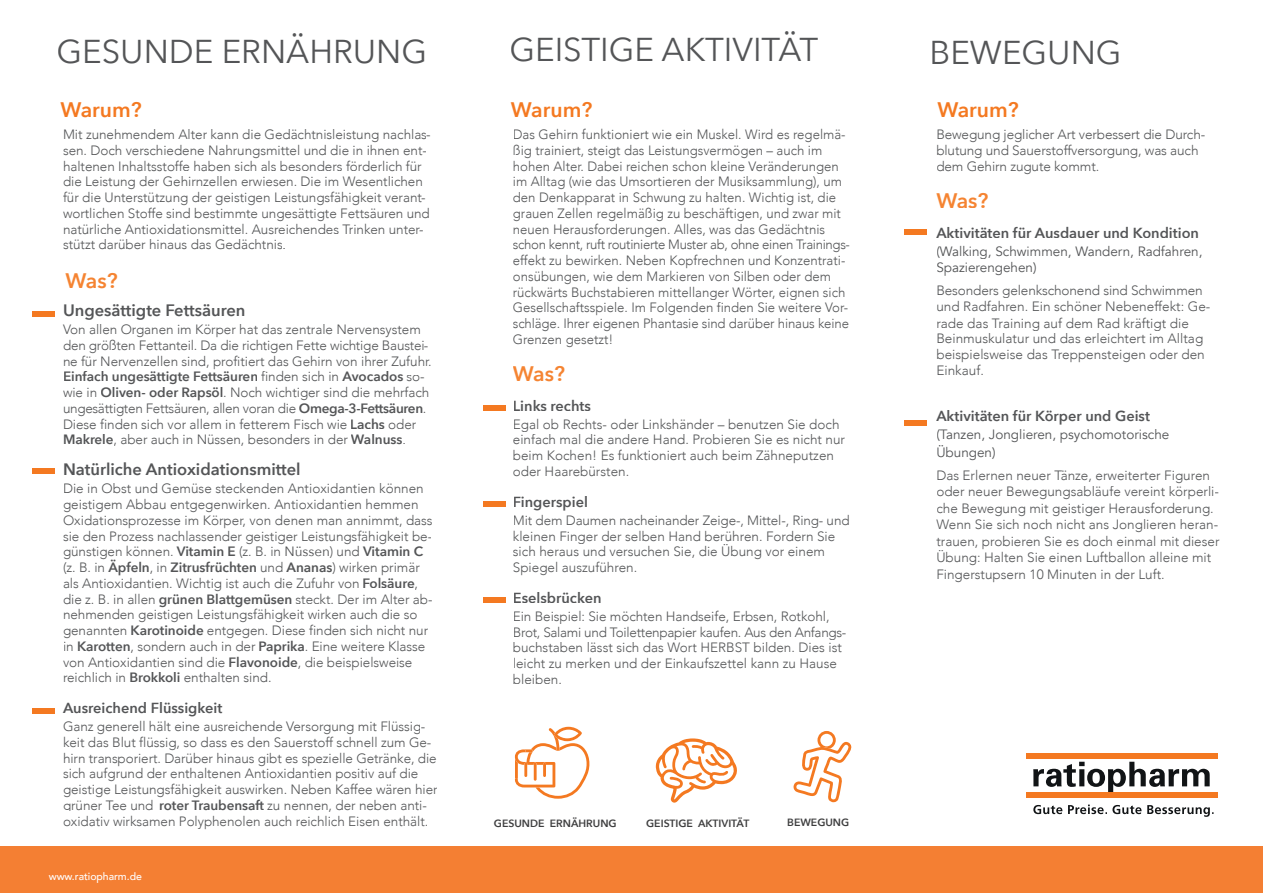
<style>
.page{position:relative;width:1263px;height:893px;background:#fff}
.page>*{position:absolute;margin:0;border:0;box-sizing:border-box;transform-origin:0 0}
.t1{font:33px "Avenir Next";color:#545557}
.t2{font:600 21px "Avenir Next";color:#f47921}
.t3{font:600 21px "Avenir Next";letter-spacing:-.02em;color:#f58432}
.t4{font:600 16.5px "Avenir Next";color:#545557}
.t5{font:600 14.55px "Avenir Next";color:#545557}
.t6{font:300 13.5px/15.8px "Avenir";letter-spacing:-.005em;color:#545557}
.t7{font:13.5px/16.5px "Avenir";color:#545557}
.t8{font:600 13.5px "Avenir Next";letter-spacing:-.005em;color:#545557}
.t9{font:600 10.5px "Avenir Next";color:#3e3e3f}
.t10{font:500 10.5px "Avenir";letter-spacing:-.005em;color:#fff}
.s1{font-family:"Avenir Next";font-weight:400}
.s2{font-family:"Avenir";font-weight:300}
.s3{font-family:"Avenir Next";font-weight:600}
</style>
<div class="page">
<div style="left:0;top:847px;width:1263px;height:46px;background:#f47f33"></div>
<svg style="left:1033px;top:762px;width:177px;height:30px"></svg>
<div style="left:1026px;top:753px;width:191px;height:5px;background:#f47921"></div>
<div style="left:1026px;top:792px;width:191px;height:6px;background:#f47921"></div>
<svg style="left:1033px;top:805px;width:29px;height:9px"></svg>
<svg style="left:1068px;top:805px;width:73px;height:9px"></svg>
<svg style="left:1147px;top:805px;width:66px;height:12px"></svg>
<div style="left:32px;top:311px;width:23px;height:5px;background:#f47921"></div>
<div style="left:32px;top:469px;width:23px;height:5px;background:#f47921"></div>
<div style="left:32px;top:708px;width:23px;height:5px;background:#f47921"></div>
<div style="left:483px;top:405px;width:23px;height:6px;background:#f47921"></div>
<div style="left:483px;top:501px;width:23px;height:5px;background:#f47921"></div>
<div style="left:483px;top:597px;width:23px;height:5px;background:#f47921"></div>
<div style="left:904px;top:230px;width:23px;height:5px;background:#f47921"></div>
<div style="left:904px;top:421px;width:23px;height:5px;background:#f47921"></div>
<svg style="left:515px;top:727px;width:75px;height:72px"></svg>
<hr style="left:543px;top:762px;width:3px;height:15px;background:#f47921">
<hr style="left:534px;top:762px;width:3px;height:19px;background:#f47921">
<hr style="left:524px;top:762px;width:3px;height:15px;background:#f47921">
<svg style="left:793px;top:731px;width:59px;height:71px"></svg>
<svg style="left:656px;top:738px;width:81px;height:65px"></svg>
<h1 class="t1" style="left:56px;top:24px;width:372px">GESUNDE ERNÄHRUNG</h1>
<h1 class="t1" style="left:509px;top:22px;width:310px">GEISTIGE AKTIVITÄT</h1>
<h1 class="t1" style="left:929px;top:25px;width:194px">BEWEGUNG</h1>
<h2 class="t2" style="left:60px;top:92px;width:83px">Warum?</h2>
<h2 class="t2" style="left:511px;top:92px;width:83px">Warum?</h2>
<h2 class="t2" style="left:937px;top:92px;width:83px">Warum?</h2>
<p class="t6" style="left:513px;top:127px;width:339px">Das Gehirn funktioniert wie ein Muskel. Wird es regelmä&shy;ßig trainiert, steigt das Leistungsvermögen – auch im hohen Alter. Dabei reichen schon kleine Veränderungen im Alltag (wie das Umsortieren der Musiksammlung), um den Denkapparat in Schwung zu halten. Wichtig ist, die grauen Zellen regelmäßig zu beschäftigen, und zwar mit neuen Herausforderungen. Alles, was das Gedächtnis schon kennt, ruft routinierte Muster ab, ohne einen Trainings&shy;effekt zu bewirken. Neben Kopfrechnen und Konzentrati&shy;onsübungen, wie dem Markieren von Silben oder dem rückwärts Buchstabieren mittellanger Wörter, eignen sich Gesellschaftsspiele. Im Folgenden finden Sie weitere Vor&shy;schläge. Ihrer eigenen Phantasie sind darüber hinaus keine Grenzen gesetzt!</p>
<h2 class="t3" style="left:513px;top:355px;width:54px">Was?</h2>
<p class="t5" style="left:513px;top:393px;width:80px">Links rechts</p>
<p class="t6" style="left:513px;top:416px;width:334px">Egal ob Rechts- oder Linkshänder – benutzen Sie doch einfach mal die andere Hand. Probieren Sie es nicht nur beim Kochen! Es funktioniert auch beim Zähneputzen oder Haarebürsten.</p>
<p class="t5" style="left:513px;top:489px;width:77px">Fingerspiel</p>
<p class="t6" style="left:513px;top:512px;width:338px">Mit dem Daumen nacheinander Zeige-, Mittel-, Ring- und kleinen Finger der selben Hand berühren. Fordern Sie sich heraus und versuchen Sie, die Übung vor einem Spiegel auszuführen.</p>
<p class="t5" style="left:513px;top:585px;width:90px">Eselsbrücken</p>
<p class="t6" style="left:513px;top:608px;width:335px">Ein Beispiel: Sie möchten Handseife, Erbsen, Rotkohl, Brot, Salami und Toilettenpapier kaufen. Aus den Anfangs&shy;buchstaben lässt sich das Wort HERBST bilden. Dies ist leicht zu merken und der Einkaufszettel kann zu Hause bleiben.</p>
<p class="t6" style="left:63px;top:127px;width:369px">Mit zunehmendem Alter kann die Gedächtnisleistung nachlas&shy;sen. Doch verschiedene Nahrungsmittel und die in ihnen ent&shy;haltenen Inhaltsstoffe haben sich als besonders förderlich für die Leistung der Gehirnzellen erwiesen. Die im Wesentlichen für die Unterstützung der geistigen Leistungsfähigkeit verant&shy;wortlichen Stoffe sind bestimmte ungesättigte Fettsäuren und natürliche Antioxidationsmittel. Ausreichendes Trinken unter&shy;stützt darüber hinaus das Gedächtnis<span class="s1">.</span></p>
<p class="t6" style="left:936px;top:127px;width:270px">Bewegung jeglicher Art verbessert die Durch&shy;blutung und Sauerstoffversorgung, was auch dem Gehirn zugute kommt.</p>
<h2 class="t3" style="left:936px;top:182px;width:54px">Was?</h2>
<p class="t5" style="left:936px;top:220px;width:264px">Aktivitäten für Ausdauer und Kondition</p>
<p class="t7" style="left:936px;top:243px;width:268px">(Walking, Schwimmen, Wandern, Radfahren,<br>Spazierengehen)</p>
<p class="t6" style="left:936px;top:282px;width:276px">Besonders gelenkschonend sind Schwimmen und Radfahren. Ein schöner Nebeneffekt: Ge&shy;rade das Training auf dem Rad kräftigt die Beinmuskulatur und das erleichtert im Alltag beispielsweise das Treppensteigen oder den Einkauf.</p>
<p class="t5" style="left:936px;top:404px;width:215px">Aktivitäten für Körper und Geist</p>
<p class="t7" style="left:936px;top:426px;width:235px;line-height:18px">(Tanzen, Jonglieren, psychomotorische<br>Übungen)</p>
<p class="t6" style="left:936px;top:467px;width:285px;line-height:16.5px">Das Erlernen neuer Tänze, erweiterter Figuren oder neuer Bewegungsabläufe vereint körperli&shy;che Bewegung mit geistiger Herausforderung.<br>Wenn Sie sich noch nicht ans Jonglieren heran&shy;trauen, probieren Sie es doch einmal mit dieser Übung: Halten Sie einen Luftballon alleine mit Fingerstupsern 10 Minuten in der Luft.</p>
<h2 class="t3" style="left:65px;top:263px;width:54px">Was?</h2>
<p class="t4" style="left:63px;top:296px;width:184px">Ungesättigte Fettsäuren</p>
<p class="t6" style="left:63px;top:322px;width:370px">Von allen Organen im Körper hat das zentrale Nervensystem den größten Fettanteil. Da die richtigen Fette wichtige Baustei&shy;ne für Nervenzellen sind, profitiert das Gehirn von ihrer Zufuhr.</p>
<p class="t8" style="left:63px;top:365px;width:363px">Einfach ungesättigte Fettsäuren <span class="s2">finden sich in</span> Avocados <span class="s2">so-</span></p>
<p class="t6" style="left:63px;top:385px;width:368px">wie in <span class="s3">Oliven- oder Rapsöl</span>. Noch wichtiger sind die mehrfach ungesättigten Fettsäuren, allen voran die <span class="s3">Omega-3-Fettsäuren</span>.<br>Diese finden sich vor allem in fetterem Fisch wie <span class="s3">Lachs</span> oder <span class="s3">Makrele</span>, aber auch in Nüssen, besonders in der <span class="s3">Walnuss</span>.</p>
<p class="t4" style="left:63px;top:455px;width:239px">Natürliche Antioxidationsmittel</p>
<p class="t6" style="left:63px;top:481px;width:371px">Die in Obst und Gemüse steckenden Antioxidantien können geistigem Abbau entgegenwirken. Antioxidantien hemmen Oxidationsprozesse im Körper, von denen man annimmt, dass sie den Prozess nachlassender geistiger Leistungsfähigkeit be&shy;günstigen können. <span class="s3">Vitamin E</span> (z. B. in <span class="s1">Nüssen</span>) und <span class="s3">Vitamin C </span>(z. B. in <span class="s3">Äpfeln</span>, in <span class="s3">Zitrusfrüchten</span> und <span class="s3">Ananas</span>) wirken primär als Antioxidantien. Wichtig ist auch die Zufuhr von <span class="s3">Folsäure</span>, die z. B. in allen <span class="s3">grünen Blattgemüsen</span> steckt. Der im Alter ab&shy;nehmenden geistigen Leistungsfähigkeit wirken auch die so genannten <span class="s3">Karotinoide</span> entgegen. Diese finden sich nicht nur in <span class="s3">Karotten</span>, sondern auch in der <span class="s3">Paprika</span>. Eine weitere Klasse von Antioxidantien sind die <span class="s3">Flavonoide</span>, die beispielsweise reichlich in <span class="s3">Brokkoli</span> enthalten sind.</p>
<p class="t5" style="left:63px;top:695px;width:161px">Ausreichend Flüssigkeit</p>
<p class="t6" style="left:63px;top:718px;width:376px">Ganz generell hält eine ausreichende Versorgung mit Flüssig&shy;keit das Blut flüssig, so dass es den Sauerstoff schnell zum Ge&shy;hirn transporiert. Darüber hinaus gibt es spezielle Getränke, die sich aufgrund der enthaltenen Antioxidantien positiv auf die geistige Leistungsfähigkeit auswirken. Neben Kaffee wären hier grüner Tee und <span class="s3">roter Traubensaft</span> zu nennen, der neben anti&shy;oxidativ wirksamen Polyphenolen auch reichlich Eisen enthält.</p>
<p class="t9" style="left:494px;top:814px;width:124px">GESUNDE ERNÄHRUNG</p>
<p class="t9" style="left:646px;top:814px;width:105px">GEISTIGE AKTIVITÄT</p>
<p class="t9" style="left:787px;top:814px;width:64px">BEWEGUNG</p>
<p class="t10" style="left:49px;top:868px;width:95px">www.ratiopharm.de</p>
</div>
